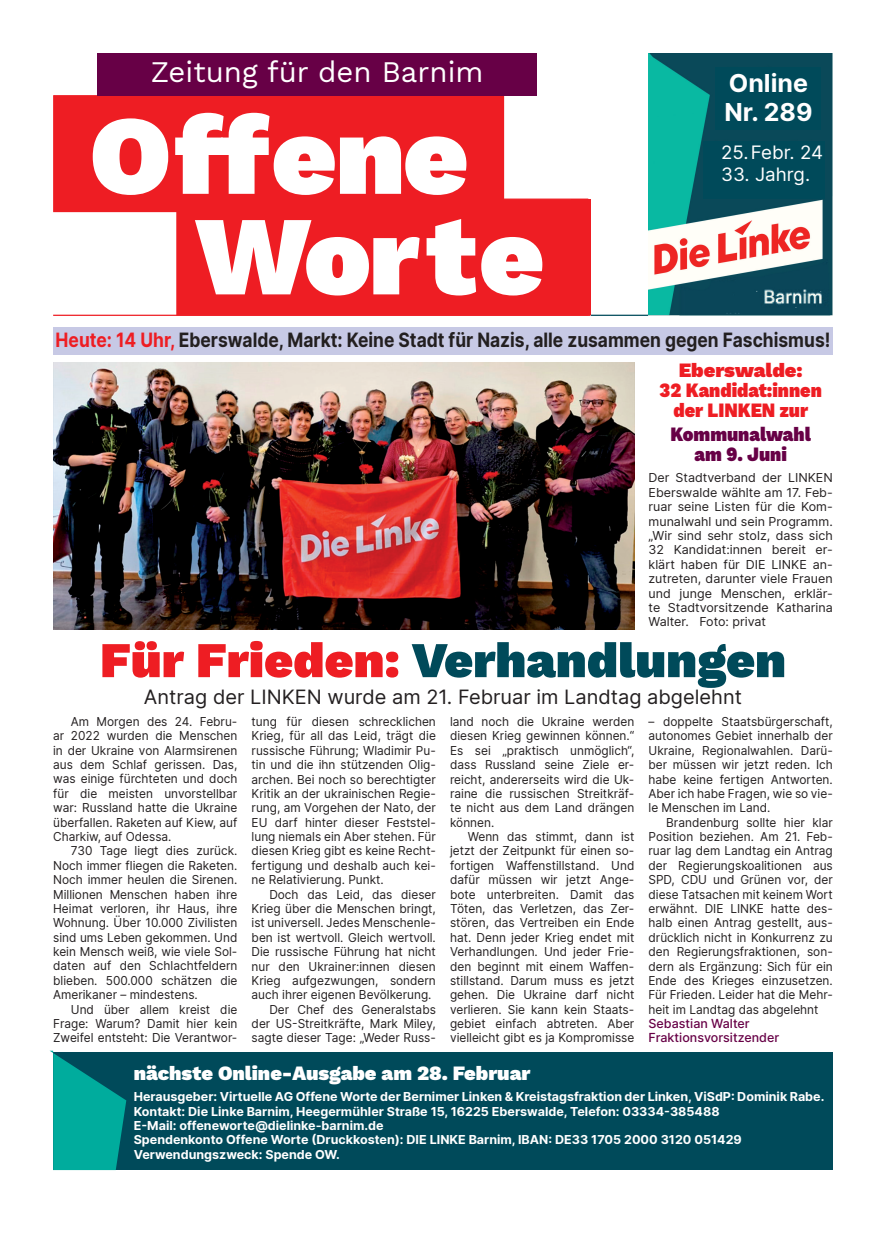
<style>
.page{position:relative;width:886px;height:1241px;background:#fff}
.page>*{position:absolute;margin:0;border:0;box-sizing:border-box;transform-origin:0 0}
.t1{font:900 112.5px "Work Sans";letter-spacing:.005em;color:#fff}
.t2{font:900 50px "Work Sans";color:#004a5a}
.t3{font:29.38px "Work Sans";color:#fff}
.t4{font:700 25px/29.4px "Inter";color:#fff}
.t5{font:700 20px "Inter";color:#231f20;scale:.87 1}
.t6{font:20px "Inter";color:#231f20}
.t7{font:900 20px/20px "Work Sans";color:#ee1d23;text-align:center}
.t8{font:900 20px "Work Sans";color:#fff}
.t9{font:900 20px/20px "Work Sans";color:#670046;text-align:center;scale:.9 1}
.t10{font:18.75px "Inter";color:#fff}
.t11{font:12.5px/14.4px "Inter";color:#231f20;text-align:justify;scale:.95 1}
.t12{font:700 12.5px/14.4px "Inter";color:#fff}
.t13{font:12.5px/14.4px "Inter";color:#231f20;text-align:justify}
.t14{font:500 12.5px/14.4px "Inter";color:#670046}
.s1{color:#ee1d23}
</style>
<div class="page">
<div style="left:176px;top:198px;width:412px;height:117px;background:#ee1d23;border:1px solid #ee1d23"></div>
<div style="left:53px;top:95px;width:451px;height:117px;background:#ee1d23"></div>
<div style="left:97px;top:53px;width:440px;height:43px;background:#670046"></div>
<div style="left:571px;top:199px;width:20px;height:116px;background:#ee1d23"></div>
<hr style="left:591px;top:314px;width:242px;height:2px;background:#004a5a">
<hr style="left:53px;top:314px;width:537px;height:2px;background:#ee1d23">
<img style="left:648px;top:53px;width:185px;height:263px">
<div style="left:703px;top:141px;width:121px;height:57px;background:#004a5a"></div>
<div style="left:716px;top:67px;width:105px;height:63px;background:#004a5a"></div>
<div style="left:53px;top:1051px;width:780px;height:118px;background:#004a5a"></div>
<svg style="left:49px;top:1050px;width:78px;height:121px"></svg>
<img style="left:53px;top:363px;width:581px;height:267px">
<div style="left:53px;top:327px;width:780px;height:27px;background:#c7c9e5"></div>
<h3 class="t3" style="left:151px;top:49px;width:334px">Zeitung für den Barnim</h3>
<h1 class="t1" style="left:89px;top:69px;width:380px">Offene</h1>
<h1 class="t1" style="left:196px;top:170px;width:350px">W orte</h1>
<h3 class="t4" style="left:724px;top:67px;width:90px">Online<br>Nr. 289</h3>
<h3 class="t10" style="left:721px;top:138px;width:103px">25.Febr. 24</h3>
<h3 class="t10" style="left:721px;top:161px;width:90px">33. Jahrg.</h3>
<h3 class="t5" style="left:56px;top:324px;width:892px"><span class="s1">Heute: 14 Uhr,</span> Eberswalde, Markt: Keine Stadt für Nazis, alle zusammen gegen Faschismus!</h3>
<h3 class="t7" style="left:659px;top:360px;width:164px">Eberswalde:<br>32 Kandidat:innen der LINKEN zur</h3>
<h3 class="t9" style="left:670px;top:423px;width:157px">Kommunalwahl am 9. Juni</h3>
<p class="t13" style="left:648px;top:470px;width:186px">Der Stadtverband der LINKEN Eberswalde wählte am 17. Feb&shy;ruar seine Listen für die Kom&shy;munalwahl und sein Programm. „Wir sind sehr stolz, dass sich 32 Kandidat:innen bereit er&shy;klärt haben für DIE LINKE an&shy;zutreten, darunter viele Frauen und junge Menschen, erklär&shy;te Stadtvorsitzende Katharina Walter. Foto: privat</p>
<h2 class="t2" style="left:100px;top:621px;width:688px"><span class="s1">Für Frieden:</span> Verhandlungen</h2>
<h3 class="t6" style="left:144px;top:682px;width:599px">Antrag der LINKEN wurde am 21. Februar im Landtag abgelehnt</h3>
<p class="t11" style="left:53px;top:713px;width:195px;text-indent:18px">Am Morgen des 24. Febru&shy;ar 2022 wurden die Menschen in der Ukraine von Alarmsirenen aus dem Schlaf gerissen. Das, was einige fürchteten und doch für die meisten unvorstellbar war: Russland hatte die Ukraine überfallen. Raketen auf Kiew, auf Charkiw, auf Odessa.</p>
<p class="t11" style="left:53px;top:843px;width:195px;text-indent:18px">730 Tage liegt dies zurück.<br>Noch immer fliegen die Raketen.<br>Noch immer heulen die Sirenen.<br>Millionen Menschen haben ihre Heimat verloren, ihr Haus, ihre Wohnung. Über 10.000 Zivilisten sind ums Leben gekommen. Und kein Mensch weiß, wie viele Sol&shy;daten auf den Schlachtfeldern blieben. 500.000 schätzen die Amerikaner – mindestens.</p>
<p class="t11" style="left:53px;top:1001px;width:195px;text-indent:18px">Und über allem kreist die Frage: Warum? Damit hier kein Zweifel entsteht: Die Verantwor-</p>
<p class="t11" style="left:252px;top:713px;width:195px">tung für diesen schrecklichen Krieg, für all das Leid, trägt die russische Führung; Wladimir Pu&shy;tin und die ihn stützenden Olig&shy;archen. Bei noch so berechtigter Kritik an der ukrainischen Regie&shy;rung, am Vorgehen der Nato, der EU darf hinter dieser Feststel&shy;lung niemals ein Aber stehen. Für diesen Krieg gibt es keine Recht&shy;fertigung und deshalb auch kei&shy;ne Relativierung. Punkt.</p>
<p class="t11" style="left:269px;top:886px;width:177px">Doch das Leid, das dieser</p>
<p class="t11" style="left:252px;top:900px;width:195px">Krieg über die Menschen bringt,</p>
<p class="t11" style="left:252px;top:915px;width:195px">ist universell. Jedes Menschenle-</p>
<p class="t11" style="left:252px;top:929px;width:195px">ben ist wertvoll. Gleich wertvoll.</p>
<p class="t11" style="left:252px;top:943px;width:195px">Die russische Führung hat nicht</p>
<p class="t11" style="left:252px;top:958px;width:195px">nur den Ukrainer:innen diesen</p>
<p class="t11" style="left:252px;top:972px;width:195px">Krieg aufgezwungen, sondern</p>
<p class="t11" style="left:252px;top:987px;width:191px">auch ihrer eigenen Bevölkerung.</p>
<p class="t11" style="left:269px;top:1001px;width:177px">Der Chef des Generalstabs</p>
<p class="t11" style="left:252px;top:1015px;width:195px">der US-Streitkräfte, Mark Miley,</p>
<p class="t11" style="left:252px;top:1030px;width:195px">sagte dieser Tage: „Weder Russ-</p>
<p class="t11" style="left:450px;top:713px;width:195px">land noch die Ukraine werden diesen Krieg gewinnen können.“ Es sei „praktisch unmöglich“, dass Russland seine Ziele er&shy;reicht, andererseits wird die Uk&shy;raine die russischen Streitkräf&shy;te nicht aus dem Land drängen können.</p>
<p class="t11" style="left:450px;top:828px;width:195px;text-indent:18px">Wenn das stimmt, dann ist jetzt der Zeitpunkt für einen so&shy;fortigen Waffenstillstand. Und dafür müssen wir jetzt Ange&shy;bote unterbreiten. Damit das Töten, das Verletzen, das Zer&shy;stören, das Vertreiben ein Ende hat. Denn jeder Krieg endet mit Verhandlungen. Und jeder Frie&shy;den beginnt mit einem Waffen&shy;stillstand. Darum muss es jetzt gehen. Die Ukraine darf nicht verlieren. Sie kann kein Staats&shy;gebiet einfach abtreten. Aber vielleicht gibt es ja Kompromisse</p>
<p class="t11" style="left:648px;top:713px;width:195px">– doppelte Staatsbürgerschaft, autonomes Gebiet innerhalb der Ukraine, Regionalwahlen. Darü&shy;ber müssen wir jetzt reden. Ich habe keine fertigen Antworten.<br>Aber ich habe Fragen, wie so vie&shy;le Menschen im Land.</p>
<p class="t11" style="left:648px;top:814px;width:195px;text-indent:18px">Brandenburg sollte hier klar Position beziehen. Am 21. Feb&shy;ruar lag dem Landtag ein Antrag der Regierungskoalitionen aus SPD, CDU und Grünen vor, der diese Tatsachen mit keinem Wort erwähnt. DIE LINKE hatte des&shy;halb einen Antrag gestellt, aus&shy;drücklich nicht in Konkurrenz zu den Regierungsfraktionen, son&shy;dern als Ergänzung: Sich für ein Ende des Krieges einzusetzen.<br>Für Frieden. Leider hat die Mehr&shy;heit im Landtag das abgelehnt</p>
<p class="t14" style="left:648px;top:1015px;width:132px">Sebastian Walter<br>Fraktionsvorsitzender</p>
<h3 class="t8" style="left:134px;top:1057px;width:398px">nächste Online-Ausgabe am 28. Februar</h3>
<p class="t12" style="left:134px;top:1088px;width:692px">Herausgeber: Virtuelle AG Offene Worte der Bernimer Linken &amp; Kreistagsfraktion der Linken, ViSdP: Dominik Rabe.<br>Kontakt: Die Linke Barnim, Heegermühler Straße 15, 16225 Eberswalde, Telefon: 03334-385488<br>E-Mail: offeneworte@dielinke-barnim.de<br>Spendenkonto Offene Worte (Druckkosten): DIE LINKE Barnim, IBAN: DE33 1705 2000 3120 051429<br>Verwendungszweck: Spende OW.</p>
</div>
